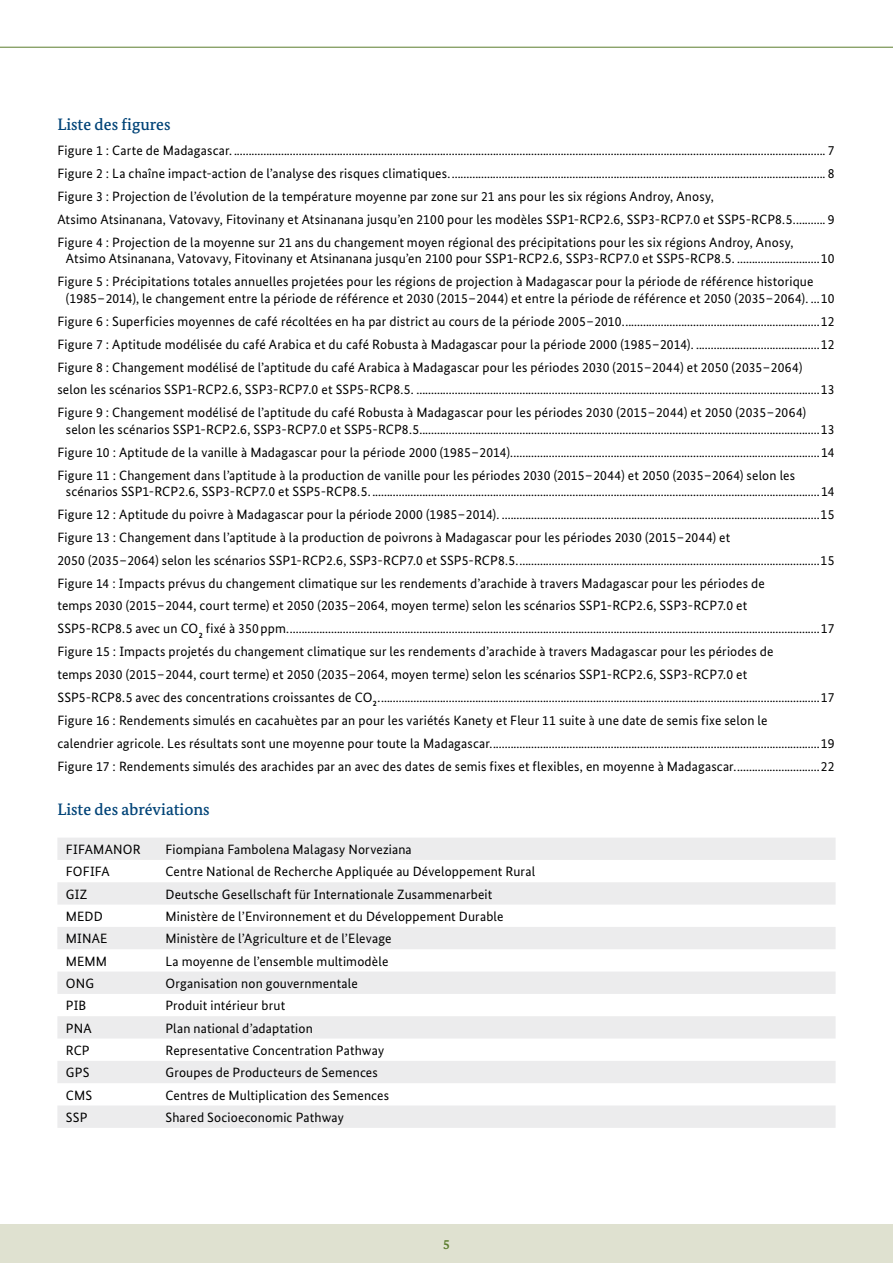
<style>
.page{position:relative;width:893px;height:1263px;background:#fff}
.page>*{position:absolute;margin:0;border:0;box-sizing:border-box;transform-origin:0 0}
.Überschrift_Vorwort{font:500 16.5px "Bundes Serif";color:#004377}
.Paragraph{font:13.5px/16.5px "Bundes Sans";letter-spacing:.01em;color:#000}
.table_xxx{font:13.5px "Bundes Sans";letter-spacing:.01em;color:#000}
.t1{font:700 13.5px "Bundes Serif";color:#5b7d2e}
</style>
<div class="page">
<div style="left:0;top:1224px;width:893px;height:39px;background:#dfe1d0"></div>
<hr style="left:0;top:47px;width:893px;height:1px;background:#5b7d2e">
<svg style="left:57px;top:838px;width:779px;height:290px;fill:#ececed"></svg>
<p class="Überschrift_Vorwort" style="left:57px;top:115px;width:115px">Liste des figures</p>
<p class="Paragraph" style="left:57px;top:142px;width:778px">Figure 1 : Carte de Madagascar. ......................................................................................................................................................................................................... 7</p>
<p class="Paragraph" style="left:57px;top:165px;width:778px">Figure 2 : La chaîne impact-action de l’analyse des risques climatiques................................................................................................................................ 8</p>
<p class="Paragraph" style="left:57px;top:188px;width:658px">Figure 3 : Projection de l’évolution de la température moyenne par zone sur 21 ans pour les six régions Androy, Anosy,</p>
<p class="Paragraph" style="left:57px;top:211px;width:778px">Atsimo Atsinanana, Vatovavy, Fitovinany et Atsinanana jusqu’en 2100 pour les modèles SSP1-RCP2.6, SSP3-RCP7.0 et SSP5-RCP8.5........... 9</p>
<p class="Paragraph" style="left:66px;top:234px;width:770px;text-indent:-9px">Figure 4 : Projection de la moyenne sur 21 ans du changement moyen régional des précipitations pour les six régions Androy, Anosy,<br>Atsimo Atsinanana, Vatovavy, Fitovinany et Atsinanana jusqu’en 2100 pour SSP1-RCP2.6, SSP3-RCP7.0 et SSP5-RCP8.5. ............................10</p>
<p class="Paragraph" style="left:66px;top:273px;width:770px;text-indent:-9px">Figure 5 : Précipitations totales annuelles projetées pour les régions de projection à Madagascar pour la période de référence historique (1985–2014), le changement entre la période de référence et 2030 (2015–2044) et entre la période de référence et 2050 (2035–2064). ...10</p>
<p class="Paragraph" style="left:57px;top:313px;width:778px">Figure 6 : Superficies moyennes de café récoltées en ha par district au cours de la période 2005–2010...................................................................12</p>
<p class="Paragraph" style="left:57px;top:336px;width:778px">Figure 7 : Aptitude modélisée du café Arabica et du café Robusta à Madagascar pour la période 2000 (1985–2014). ..........................................12</p>
<p class="Paragraph" style="left:57px;top:358px;width:746px">Figure 8 : Changement modélisé de l’aptitude du café Arabica à Madagascar pour les périodes 2030 (2015–2044) et 2050 (2035–2064)</p>
<p class="Paragraph" style="left:57px;top:381px;width:779px">selon les scénarios SSP1-RCP2.6, SSP3-RCP7.0 et SSP5-RCP8.5. .........................................................................................................................................13</p>
<p class="Paragraph" style="left:66px;top:404px;width:770px;text-indent:-9px">Figure 9 : Changement modélisé de l’aptitude du café Robusta à Madagascar pour les périodes 2030 (2015–2044) et 2050 (2035–2064) selon les scénarios SSP1-RCP2.6, SSP3-RCP7.0 et SSP5-RCP8.5........................................................................................................................................13</p>
<p class="Paragraph" style="left:57px;top:444px;width:779px">Figure 10 : Aptitude de la vanille à Madagascar pour la période 2000 (1985–2014).........................................................................................................14</p>
<p class="Paragraph" style="left:66px;top:466px;width:770px;text-indent:-9px">Figure 11 : Changement dans l’aptitude à la production de vanille pour les périodes 2030 (2015–2044) et 2050 (2035–2064) selon les scénarios SSP1-RCP2.6, SSP3-RCP7.0 et SSP5-RCP8.5. ........................................................................................................................................................14</p>
<p class="Paragraph" style="left:57px;top:506px;width:779px">Figure 12 : Aptitude du poivre à Madagascar pour la période 2000 (1985–2014). ............................................................................................................15</p>
<p class="Paragraph" style="left:57px;top:529px;width:674px">Figure 13 : Changement dans l’aptitude à la production de poivrons à Madagascar pour les périodes 2030 (2015–2044) et</p>
<p class="Paragraph" style="left:57px;top:552px;width:779px">2050 (2035–2064) selon les scénarios SSP1-RCP2.6, SSP3-RCP7.0 et SSP5-RCP8.5.......................................................................................................15</p>
<p class="Paragraph" style="left:57px;top:574px;width:709px">Figure 14 : Impacts prévus du changement climatique sur les rendements d’arachide à travers Madagascar pour les périodes de</p>
<p class="Paragraph" style="left:57px;top:597px;width:691px">temps 2030 (2015–2044, court terme) et 2050 (2035–2064, moyen terme) selon les scénarios SSP1-RCP2.6, SSP3-RCP7.0 et</p>
<p class="Paragraph" style="left:57px;top:620px;width:779px">SSP5-RCP8.5 avec un CO<sub>2</sub> fixé à 350ppm.....................................................................................................................................................................................17</p>
<p class="Paragraph" style="left:57px;top:643px;width:718px">Figure 15 : Impacts projetés du changement climatique sur les rendements d’arachide à travers Madagascar pour les périodes de</p>
<p class="Paragraph" style="left:57px;top:666px;width:691px">temps 2030 (2015–2044, court terme) et 2050 (2035–2064, moyen terme) selon les scénarios SSP1-RCP2.6, SSP3-RCP7.0 et</p>
<p class="Paragraph" style="left:57px;top:689px;width:779px">SSP5-RCP8.5 avec des concentrations croissantes de CO<sub>2</sub>......................................................................................................................................................17</p>
<p class="Paragraph" style="left:57px;top:712px;width:712px">Figure 16 : Rendements simulés en cacahuètes par an pour les variétés Kanety et Fleur 11 suite à une date de semis fixe selon le</p>
<p class="Paragraph" style="left:57px;top:735px;width:779px">calendrier agricole. Les résultats sont une moyenne pour toute la Madagascar................................................................................................................19</p>
<p class="Paragraph" style="left:57px;top:757px;width:779px">Figure 17 : Rendements simulés des arachides par an avec des dates de semis fixes et flexibles, en moyenne à Madagascar.............................22</p>
<p class="Überschrift_Vorwort" style="left:57px;top:799px;width:154px">Liste des abréviations</p>
<p class="table_xxx" style="left:66px;top:841px;width:76px">FIFAMANOR</p>
<p class="table_xxx" style="left:165px;top:841px;width:248px">Fiompiana Fambolena Malagasy Norveziana</p>
<p class="table_xxx" style="left:66px;top:863px;width:45px">FOFIFA</p>
<p class="table_xxx" style="left:165px;top:863px;width:371px">Centre National de Recherche Appliquée au Développement Rural</p>
<p class="table_xxx" style="left:66px;top:886px;width:23px">GIZ</p>
<p class="table_xxx" style="left:165px;top:886px;width:328px">Deutsche Gesellschaft für Internationale Zusammenarbeit</p>
<p class="table_xxx" style="left:66px;top:908px;width:38px">MEDD</p>
<p class="table_xxx" style="left:165px;top:908px;width:340px">Ministère de l’Environnement et du Développement Durable</p>
<p class="table_xxx" style="left:66px;top:930px;width:43px">MINAE</p>
<p class="table_xxx" style="left:165px;top:930px;width:228px">Ministère de l’Agriculture et de l’Elevage</p>
<p class="table_xxx" style="left:66px;top:953px;width:43px">MEMM</p>
<p class="table_xxx" style="left:165px;top:953px;width:224px">La moyenne de l’ensemble multimodèle</p>
<p class="table_xxx" style="left:66px;top:975px;width:30px">ONG</p>
<p class="table_xxx" style="left:165px;top:975px;width:194px">Organisation non gouvernmentale</p>
<p class="table_xxx" style="left:66px;top:997px;width:22px">PIB</p>
<p class="table_xxx" style="left:165px;top:997px;width:121px">Produit intérieur brut</p>
<p class="table_xxx" style="left:66px;top:1020px;width:27px">PNA</p>
<p class="table_xxx" style="left:165px;top:1020px;width:149px">Plan national d’adaptation</p>
<p class="table_xxx" style="left:66px;top:1042px;width:25px">RCP</p>
<p class="table_xxx" style="left:165px;top:1042px;width:220px">Representative Concentration Pathway</p>
<p class="table_xxx" style="left:66px;top:1064px;width:25px">GPS</p>
<p class="table_xxx" style="left:165px;top:1064px;width:214px">Groupes de Producteurs de Semences</p>
<p class="table_xxx" style="left:66px;top:1087px;width:28px">CMS</p>
<p class="table_xxx" style="left:165px;top:1087px;width:225px">Centres de Multiplication des Semences</p>
<p class="table_xxx" style="left:66px;top:1109px;width:23px">SSP</p>
<p class="table_xxx" style="left:165px;top:1109px;width:180px">Shared Socioeconomic Pathway</p>
<p class="t1" style="left:443px;top:1236px;width:8px">5</p>
</div>
